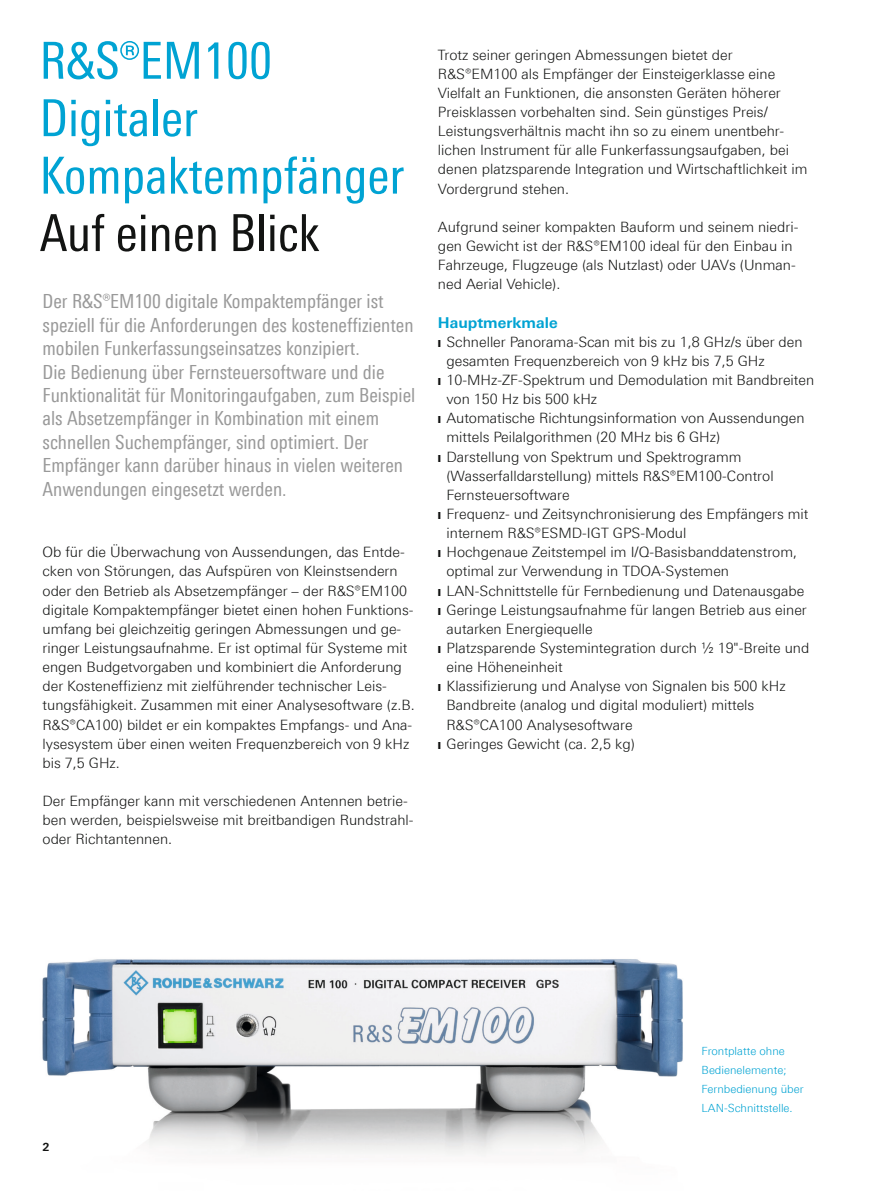
<style>
.page{position:relative;width:893px;height:1191px;background:#fff}
.page>*{position:absolute;margin:0;border:0;box-sizing:border-box;transform-origin:0 0}
.t1{font:51px/57.4px "Linotype Univers 420 Cn";color:#00a3d3}
.t2{font:51px "Linotype Univers 420 Cn";color:#131413}
.t3{font:19.5px/23.4px "Linotype Univers 420 Cn";color:#999}
.t4{font:700 15px "Linotype Univers 630";color:#00a3d3}
.t5{font:300 14.25px/19.2px "Linotype Univers 330";color:#131413}
.t6{font:300 11.25px/19.2px "Linotype Univers 330";color:#00a3d3}
.t7{font:700 11.25px "Linotype Univers 630";color:#131413}
</style>
<div class="page">
<img style="left:42px;top:959px;width:641px;height:197px">
<h1 class="t1" style="left:40px;top:32px;width:366px">R&amp;S®EM100<br>Digitaler<br>Kompaktempfänger</h1>
<h1 class="t2" style="left:40px;top:203px;width:281px">Auf einen Blick</h1>
<p class="t3" style="left:43px;top:290px;width:374px">Der R&amp;S®EM100 digitale Kompaktempfänger ist speziell für die Anforderungen des kosteneffizienten mobilen Funkerfassungseinsatzes konzipiert.<br>Die Bedienung über Fernsteuersoftware und die Funktionalität für Monitoringaufgaben, zum Beispiel als Absetzempfänger in Kombination mit einem schnellen Suchempfänger, sind optimiert. Der Empfänger kann darüber hinaus in vielen weiteren Anwendungen eingesetzt werden.</p>
<p class="t5" style="left:43px;top:542px;width:374px">Ob für die Überwachung von Aussendungen, das Entde‑ cken von Störungen, das Aufspüren von Kleinstsendern oder den Betrieb als Absetzempfänger – der R&amp;S®EM100 digitale Kompaktempfänger bietet einen hohen Funktions&shy;umfang bei gleichzeitig geringen Abmessungen und ge‑ ringer Leistungsaufnahme. Er ist optimal für Systeme mit engen Budgetvorgaben und kombiniert die Anforderung der Kosteneffizienz mit zielführender technischer Leis‑ tungsfähigkeit. Zusammen mit einer Analysesoftware (z.B.<br>R&amp;S®CA100) bildet er ein kompaktes Empfangs- und Ana‑ lysesystem über einen weiten Frequenzbereich von 9 kHz bis 7,5 GHz.</p>
<p class="t5" style="left:43px;top:791px;width:371px">Der Empfänger kann mit verschiedenen Antennen betrie‑ ben werden, beispielsweise mit breitbandigen Rundstrahl&shy;oder Richtantennen.</p>
<p class="t5" style="left:438px;top:45px;width:371px">Trotz seiner geringen Abmessungen bietet der R&amp;S®EM100 als Empfänger der Einsteigerklasse eine Vielfalt an Funktionen, die ansonsten Geräten höherer Preisklassen vorbehalten sind. Sein günstiges Preis/ Leistungsverhältnis macht ihn so zu einem unentbehr‑ lichen Instrument für alle Funkerfassungsaufgaben, bei denen platzsparende Integration und Wirtschaftlichkeit im Vordergrund stehen.</p>
<p class="t5" style="left:438px;top:217px;width:362px">Aufgrund seiner kompakten Bauform und seinem niedri‑ gen Gewicht ist der R&amp;S®EM100 ideal für den Einbau in Fahrzeuge, Flugzeuge (als Nutzlast) oder UAVs (Unman‑ ned Aerial Vehicle).</p>
<p class="t4" style="left:438px;top:313px;width:121px">Hauptmerkmale</p>
<p class="t5" style="left:438px;top:332px;width:366px">❙ Schneller Panorama-Scan mit bis zu 1,8 GHz/s über den</p>
<p class="t5" style="left:446px;top:351px;width:320px">gesamten Frequenzbereich von 9 kHz bis 7,5 GHz</p>
<p class="t5" style="left:438px;top:370px;width:378px">❙ 10-MHz-ZF-Spektrum und Demodulation mit Bandbreiten</p>
<p class="t5" style="left:446px;top:389px;width:152px">von 150 Hz bis 500 kHz</p>
<p class="t5" style="left:438px;top:408px;width:368px">❙ Automatische Richtungsinformation von Aussendungen</p>
<p class="t5" style="left:446px;top:427px;width:275px">mittels Peilalgorithmen (20 MHz bis 6 GHz)</p>
<p class="t5" style="left:438px;top:447px;width:305px">❙ Darstellung von Spektrum und Spektrogramm</p>
<p class="t5" style="left:446px;top:466px;width:329px">(Wasserfalldarstellung) mittels R&amp;S®EM100‑Control</p>
<p class="t5" style="left:446px;top:485px;width:125px">Fernsteuersoftware</p>
<p class="t5" style="left:438px;top:504px;width:372px">❙ Frequenz- und Zeitsynchronisierung des Empfängers mit</p>
<p class="t5" style="left:446px;top:523px;width:241px">internem R&amp;S®ESMD-IGT GPS-Modul</p>
<p class="t5" style="left:438px;top:542px;width:361px">❙ Hochgenaue Zeitstempel im I/Q-Basisbanddatenstrom,</p>
<p class="t5" style="left:446px;top:561px;width:284px">optimal zur Verwendung in TDOA-Systemen</p>
<p class="t5" style="left:438px;top:581px;width:368px">❙ LAN-Schnittstelle für Fernbedienung und Datenausgabe</p>
<p class="t5" style="left:438px;top:600px;width:370px">❙ Geringe Leistungsaufnahme für langen Betrieb aus einer</p>
<p class="t5" style="left:446px;top:619px;width:148px">autarken Energiequelle</p>
<p class="t5" style="left:438px;top:638px;width:373px">❙ Platzsparende Systemintegration durch ½ 19"-Breite und</p>
<p class="t5" style="left:446px;top:657px;width:118px">eine Höheneinheit</p>
<p class="t5" style="left:438px;top:676px;width:349px">❙ Klassifizierung und Analyse von Signalen bis 500 kHz</p>
<p class="t5" style="left:446px;top:695px;width:309px">Bandbreite (analog und digital moduliert) mittels</p>
<p class="t5" style="left:446px;top:715px;width:188px">R&amp;S®CA100 Analysesoftware</p>
<p class="t5" style="left:438px;top:734px;width:198px">❙ Geringes Gewicht (ca. 2,5 kg)</p>
<p class="t7" style="left:43px;top:1139px;width:9px">2</p>
<p class="t6" style="left:702px;top:1041px;width:103px">Frontplatte ohne<br>Bedienelemente;<br>Fernbedienung über<br>LAN-Schnittstelle.</p>
</div>
